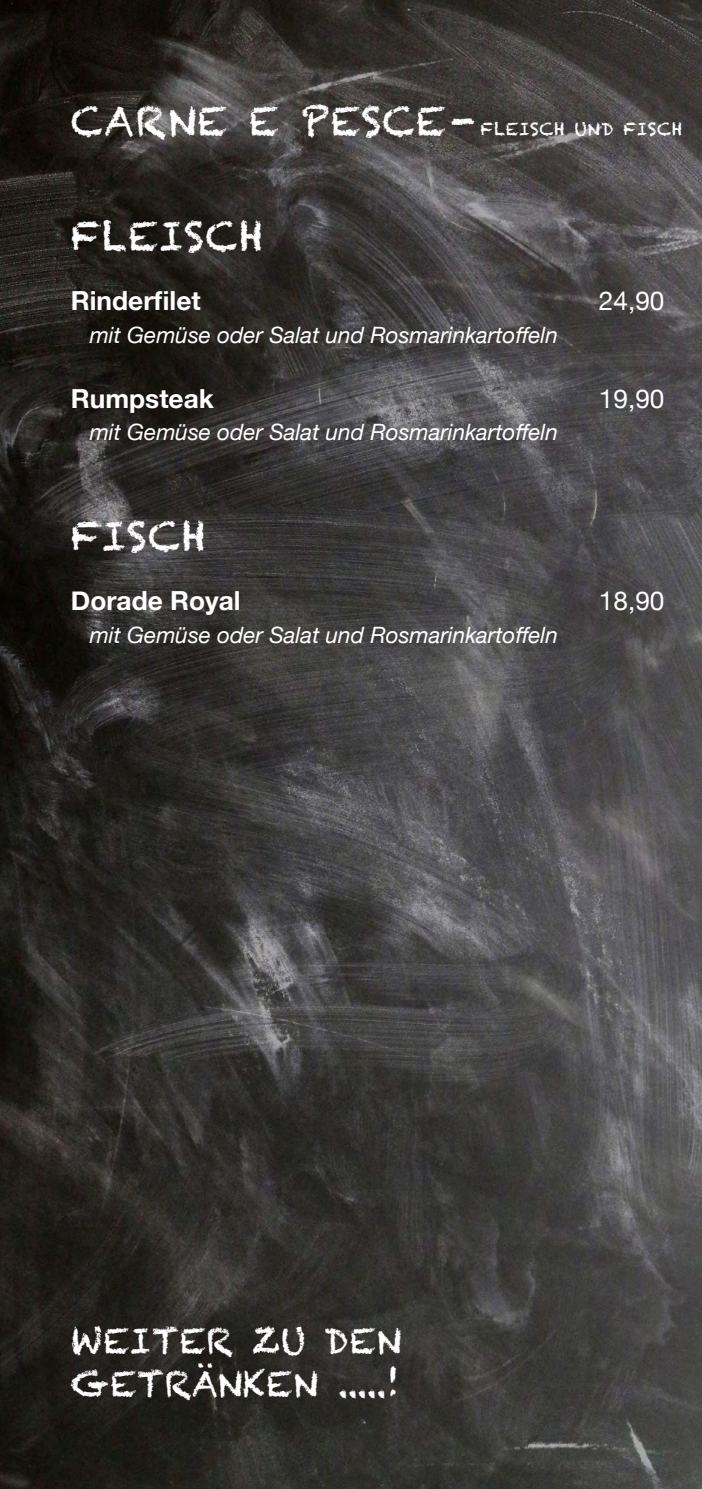
<style>
.page{position:relative;width:702px;height:1489px;background:#fff}
.page>*{position:absolute;margin:0;border:0;box-sizing:border-box;transform-origin:0 0}
.t1{font:40px "Chalkduster";letter-spacing:.03em;color:#fff}
.t2{font:35px "Chalkduster";letter-spacing:.02em;color:#fff}
.t3{font:700 26.25px "Helvetica Neue";color:#fff}
.t4{font:26.25px "Helvetica Neue";color:#fff}
.t5{font:italic 22.5px "Helvetica Neue";color:#fff}
.t6{font:17.5px "Chalkduster";letter-spacing:.03em;color:#fff}
</style>
<div class="page">
<img style="left:0;top:0;width:702px;height:1488px">
<p class="t1" style="left:71px;top:98px;width:406px">CARNE E PESCE-</p>
<p class="t6" style="left:480px;top:119px;width:203px">FLEISCH UND FISCH</p>
<p class="t1" style="left:71px;top:213px;width:194px">FLEISCH</p>
<p class="t3" style="left:71px;top:280px;width:131px">Rinderfilet</p>
<p class="t4" style="left:599px;top:282px;width:67px">24,90</p>
<p class="t5" style="left:90px;top:318px;width:470px">mit Gemüse oder Salat und Rosmarinkartoffeln</p>
<p class="t3" style="left:71px;top:377px;width:144px">Rumpsteak</p>
<p class="t4" style="left:599px;top:379px;width:67px">19,90</p>
<p class="t5" style="left:90px;top:416px;width:470px">mit Gemüse oder Salat und Rosmarinkartoffeln</p>
<p class="t1" style="left:71px;top:513px;width:137px">FISCH</p>
<p class="t3" style="left:71px;top:580px;width:171px">Dorade Royal</p>
<p class="t4" style="left:599px;top:582px;width:67px">18,90</p>
<p class="t5" style="left:90px;top:618px;width:470px">mit Gemüse oder Salat und Rosmarinkartoffeln</p>
<p class="t2" style="left:71px;top:1320px;width:332px">WEITER ZU DEN</p>
<p class="t2" style="left:71px;top:1362px;width:330px">GETRÄNKEN .....!</p>
</div>
